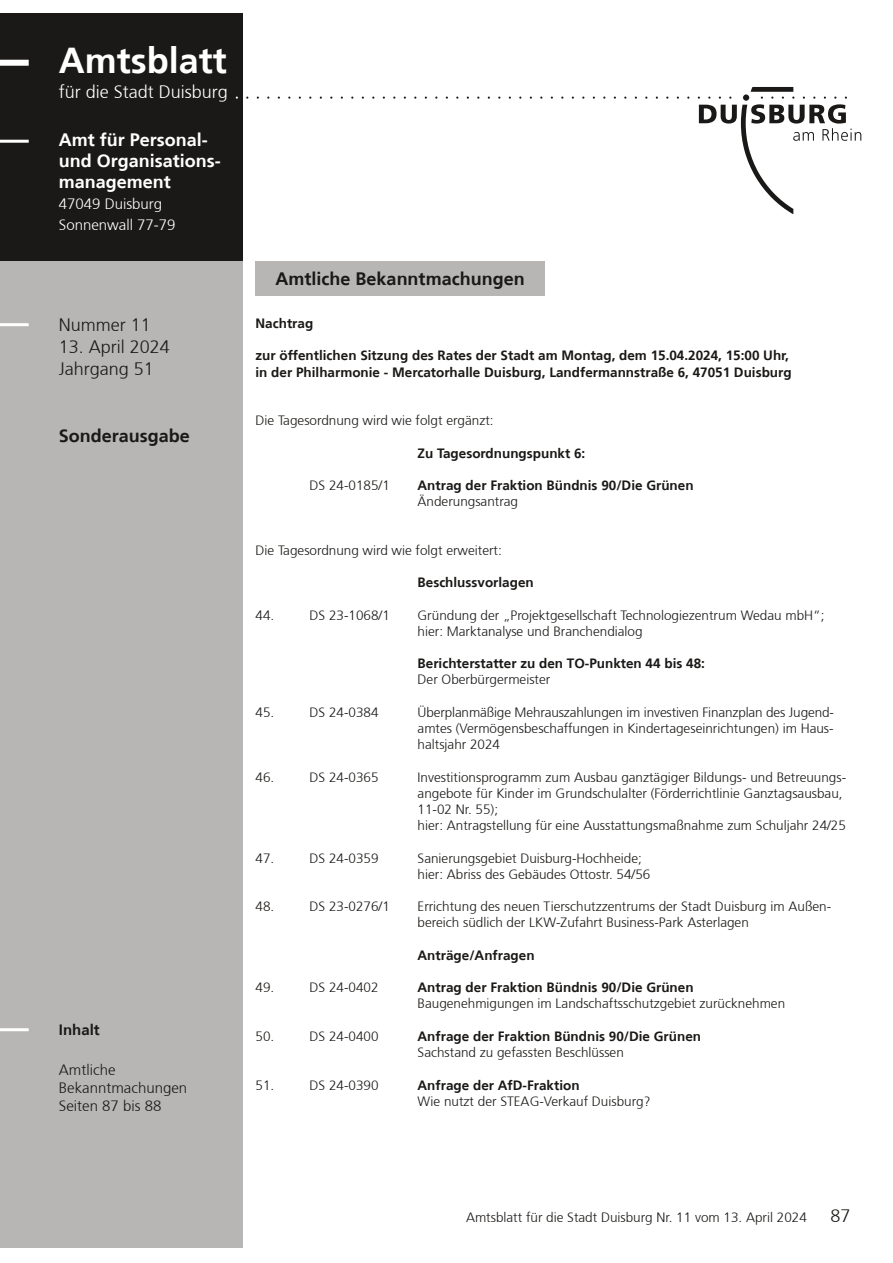
<style>
.page{position:relative;width:893px;height:1263px;background:#fff}
.page>*{position:absolute;margin:0;border:0;box-sizing:border-box;transform-origin:0 0}
.t1{font:150px "Duisburg Logo";color:#1b1917}
.t2{font:700 36px "Frutiger 65";color:#fff}
.t3{font:700 18px/21px "Frutiger 65";color:#fff}
.t4{font:700 18px "Frutiger 65";color:#1b1917}
.t5{font:300 18px/21.6px "Frutiger 45";color:#1b1917}
.t6{font:300 18px "Frutiger 45";color:#fff}
.t7{font:300 15px/18px "Frutiger 45";color:#1b1917}
.t8{font:300 15px/21px "Frutiger 45";color:#fff}
.t9{font:700 15px "Frutiger 65";color:#1b1917}
.t10{font:300 13.5px/16.2px "Frutiger 45";color:#1b1917}
.t11{font:700 13.5px/16.2px "Frutiger 65";color:#1b1917}
</style>
<div class="page">
<div style="left:0;top:13px;width:242px;height:251px;background:#1b1917"></div>
<div style="left:0;top:261px;width:242px;height:987px;background:#b7b6b5"></div>
<div style="left:0;top:60px;width:29px;height:6px;background:#fff"></div>
<hr style="left:0;top:140px;width:29px;height:3px;background:#fff">
<hr style="left:0;top:323px;width:29px;height:3px;background:#fff">
<hr style="left:0;top:1028px;width:29px;height:3px;background:#fff">
<div style="left:256px;top:261px;width:289px;height:35px;background:#b7b6b5"></div>
<h2 class="t2" style="left:59px;top:39px;width:170px">Amtsblatt</h2>
<h3 class="t6" style="left:59px;top:82px;width:171px">für die Stadt Duisburg</h3>
<h3 class="t3" style="left:59px;top:129px;width:163px">Amt für Personal&shy;und Organisations&shy;management</h3>
<p class="t8" style="left:59px;top:193px;width:118px">47049 Duisburg<br>Sonnenwall 77-79</p>
<h3 class="t5" style="left:59px;top:315px;width:94px">Nummer 11</h3>
<h3 class="t5" style="left:59px;top:336px;width:113px">13. April 2024<br>Jahrgang 51</h3>
<h3 class="t4" style="left:59px;top:425px;width:133px">Sonderausgabe</h3>
<p class="t9" style="left:59px;top:1021px;width:42px">Inhalt</p>
<p class="t7" style="left:59px;top:1061px;width:130px">Amtliche<br>Bekanntmachungen<br>Seiten 87 bis 88</p>
<h1 class="t1" style="left:246px;top:-41px;width:616px">.........................................L</h1>
<h3 class="t4" style="left:276px;top:268px;width:251px">Amtliche Bekanntmachungen</h3>
<p class="t11" style="left:256px;top:315px;width:59px">Nachtrag</p>
<p class="t11" style="left:256px;top:348px;width:538px">zur öffentlichen Sitzung des Rates der Stadt am Montag, dem 15.04.2024, 15:00 Uhr, in der Philharmonie - Mercatorhalle Duisburg, Landfermannstraße 6, 47051 Duisburg</p>
<p class="t10" style="left:256px;top:413px;width:240px">Die Tagesordnung wird wie folgt ergänzt:</p>
<p class="t11" style="left:418px;top:445px;width:169px">Zu Tagesordnungspunkt 6:</p>
<p class="t10" style="left:310px;top:477px;width:82px">DS 24-0185/1</p>
<p class="t11" style="left:418px;top:477px;width:278px">Antrag der Fraktion Bündnis 90/Die Grünen</p>
<p class="t10" style="left:418px;top:494px;width:102px">Änderungsantrag</p>
<p class="t10" style="left:256px;top:542px;width:248px">Die Tagesordnung wird wie folgt erweitert:</p>
<p class="t11" style="left:418px;top:574px;width:118px">Beschlussvorlagen</p>
<p class="t10" style="left:256px;top:607px;width:20px">44.</p>
<p class="t10" style="left:310px;top:607px;width:82px">DS 23-1068/1</p>
<p class="t10" style="left:418px;top:607px;width:408px">Gründung der „Projektgesellschaft Technologiezentrum Wedau mbH“; hier: Marktanalyse und Branchendialog</p>
<p class="t11" style="left:418px;top:655px;width:289px">Berichterstatter zu den TO-Punkten 44 bis 48:</p>
<p class="t10" style="left:418px;top:672px;width:134px">Der Oberbürgermeister</p>
<p class="t10" style="left:256px;top:704px;width:20px">45.</p>
<p class="t10" style="left:310px;top:704px;width:71px">DS 24-0384</p>
<p class="t10" style="left:418px;top:704px;width:418px;text-align:justify">Überplanmäßige Mehrauszahlungen im investiven Finanzplan des Jugend&shy;amtes (Vermögensbeschaffungen in Kindertageseinrichtungen) im Haus&shy;haltsjahr 2024</p>
<p class="t10" style="left:256px;top:769px;width:20px">46.</p>
<p class="t10" style="left:310px;top:769px;width:71px">DS 24-0365</p>
<p class="t10" style="left:418px;top:769px;width:430px">Investitionsprogramm zum Ausbau ganztägiger Bildungs- und Betreuungs&shy;angebote für Kinder im Grundschulalter (Förderrichtlinie Ganztagsausbau, 11-02 Nr. 55);<br>hier: Antragstellung für eine Ausstattungsmaßnahme zum Schuljahr 24/25</p>
<p class="t10" style="left:256px;top:850px;width:20px">47.</p>
<p class="t10" style="left:310px;top:850px;width:71px">DS 24-0359</p>
<p class="t10" style="left:418px;top:850px;width:234px">Sanierungsgebiet Duisburg-Hochheide; hier: Abriss des Gebäudes Ottostr. 54/56</p>
<p class="t10" style="left:256px;top:899px;width:20px">48.</p>
<p class="t10" style="left:310px;top:899px;width:82px">DS 23-0276/1</p>
<p class="t10" style="left:418px;top:899px;width:415px">Errichtung des neuen Tierschutzzentrums der Stadt Duisburg im Außen&shy;bereich südlich der LKW-Zufahrt Business-Park Asterlagen</p>
<p class="t11" style="left:418px;top:947px;width:119px">Anträge/Anfragen</p>
<p class="t10" style="left:256px;top:980px;width:20px">49.</p>
<p class="t10" style="left:310px;top:980px;width:71px">DS 24-0402</p>
<p class="t11" style="left:418px;top:979px;width:278px">Antrag der Fraktion Bündnis 90/Die Grünen</p>
<p class="t10" style="left:418px;top:996px;width:369px">Baugenehmigungen im Landschaftsschutzgebiet zurücknehmen</p>
<p class="t10" style="left:256px;top:1028px;width:20px">50.</p>
<p class="t10" style="left:310px;top:1028px;width:71px">DS 24-0400</p>
<p class="t11" style="left:418px;top:1028px;width:285px">Anfrage der Fraktion Bündnis 90/Die Grünen</p>
<p class="t10" style="left:418px;top:1044px;width:208px">Sachstand zu gefassten Beschlüssen</p>
<p class="t10" style="left:256px;top:1077px;width:20px">51.</p>
<p class="t10" style="left:310px;top:1077px;width:71px">DS 24-0390</p>
<p class="t11" style="left:418px;top:1077px;width:164px">Anfrage der AfD-Fraktion</p>
<p class="t10" style="left:418px;top:1093px;width:234px">Wie nutzt der STEAG-Verkauf Duisburg?</p>
<p class="t10" style="left:466px;top:1209px;width:342px">Amtsblatt für die Stadt Duisburg Nr. 11 vom 13. April 2024</p>
<h3 class="t5" style="left:830px;top:1205px;width:22px">87</h3>
</div>
